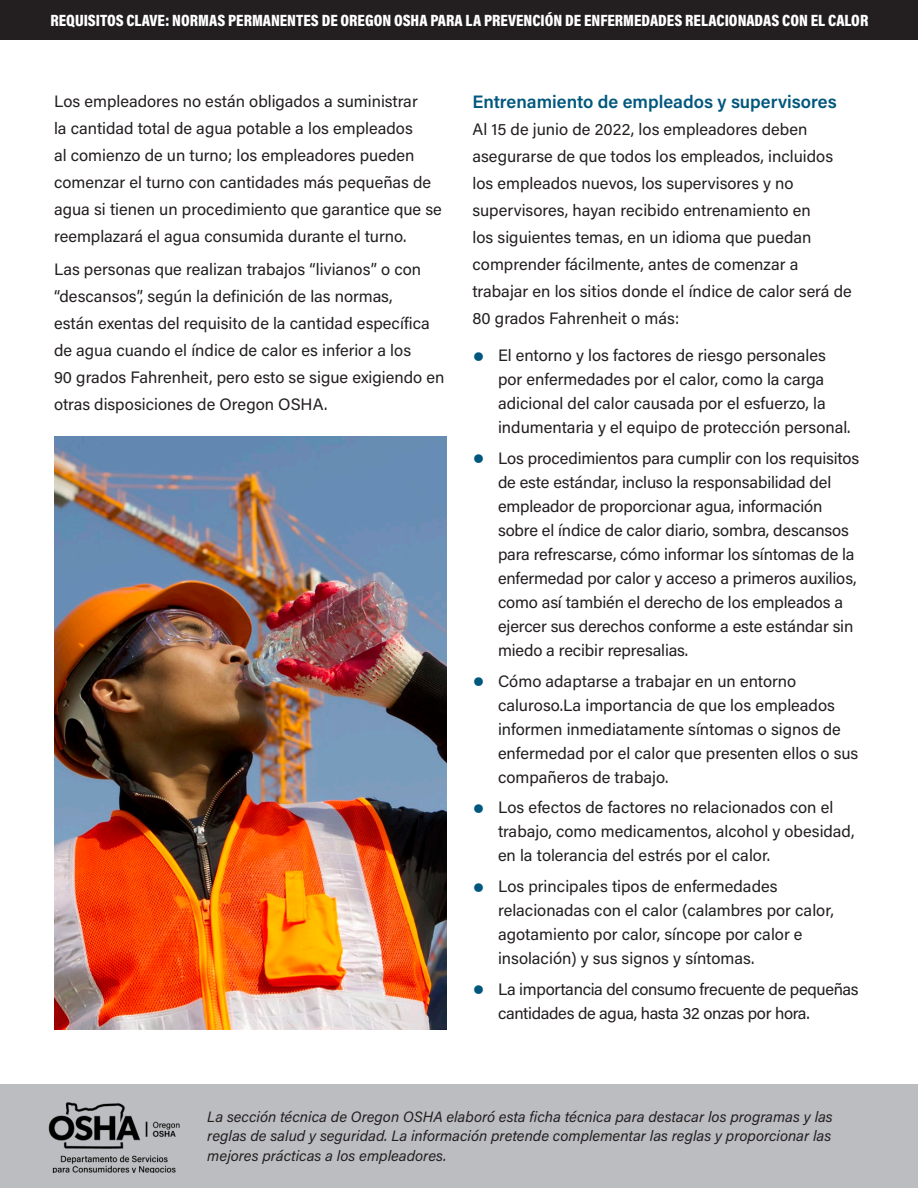
<style>
.page{position:relative;width:918px;height:1188px;background:#fff}
.page>*{position:absolute;margin:0;border:0;box-sizing:border-box;transform-origin:0 0}
.t1{font:600 18px "Acumin Pro";color:#00577d}
.Body{font:16.5px/24px "Acumin Pro";color:#231f20}
.t2{font:900 16.5px "Acumin Pro Cond";color:#fff}
.Body-2{font:16.5px/24px "Acumin Pro";letter-spacing:-.02em;color:#231f20}
.t3{font:italic 15px/19.5px "Acumin Pro";color:#231f20;text-align:justify}
</style>
<div class="page">
<img style="left:54px;top:436px;width:393px;height:594px">
<div style="left:0;top:0;width:918px;height:40px;background:#231f20"></div>
<div style="left:0;top:1084px;width:918px;height:104px;background:#bcbdc0"></div>
<img style="left:48px;top:1102px;width:132px;height:71px">
<p class="t2" style="left:51px;top:10px;width:819px">REQUISITOS CLAVE: NORMAS PERMANENTES DE OREGON OSHA PARA LA PREVENCIÓN DE ENFERMEDADES RELACIONADAS CON EL CALOR</p>
<p class="Body" style="left:54px;top:87px;width:389px;line-height:27px">Los empleadores no están obligados a suministrar<br>la cantidad total de agua potable a los empleados<br>al comienzo de un turno; los empleadores pueden comenzar el turno con cantidades más pequeñas de agua si tienen un procedimiento que garantice que se reemplazará el agua consumida durante el turno.</p>
<p class="Body" style="left:54px;top:255px;width:392px;line-height:27px">Las personas que realizan trabajos “livianos” o con “descansos”, según la definición de las normas,<br>están exentas del requisito de la cantidad específica de agua cuando el índice de calor es inferior a los<br>90 grados Fahrenheit, pero esto se sigue exigiendo en otras disposiciones de Oregon OSHA.</p>
<h3 class="t1" style="left:472px;top:89px;width:366px">Entrenamiento de empleados y supervisores</h3>
<p class="Body" style="left:472px;top:115px;width:381px;line-height:27px">Al 15 de junio de 2022, los empleadores deben asegurarse de que todos los empleados, incluidos los empleados nuevos, los supervisores y no supervisores, hayan recibido entrenamiento en<br>los siguientes temas, en un idioma que puedan comprender fácilmente, antes de comenzar a trabajar en los sitios donde el índice de calor será de 80 grados Fahrenheit o más:</p>
<p class="Body" style="left:498px;top:343px;width:354px">El entorno y los factores de riesgo personales por enfermedades por el calor, como la carga adicional del calor causada por el esfuerzo, la indumentaria y el equipo de protección personal.</p>
<p class="Body" style="left:498px;top:446px;width:363px">Los procedimientos para cumplir con los requisitos de este estándar, incluso la responsabilidad del empleador de proporcionar agua, información sobre el índice de calor diario, sombra, descansos para refrescarse, cómo informar los síntomas de la enfermedad por calor y acceso a primeros auxilios, como así también el derecho de los empleados a ejercer sus derechos conforme a este estándar sin miedo a recibir represalias.</p>
<p class="Body" style="left:498px;top:668px;width:362px">Cómo adaptarse a trabajar en un entorno caluroso.La importancia de que los empleados informen inmediatamente síntomas o signos de enfermedad por el calor que presenten ellos o sus compañeros de trabajo.</p>
<p class="Body" style="left:498px;top:795px;width:358px">Los efectos de factores no relacionados con el trabajo, como medicamentos, alcohol y obesidad, en la tolerancia del estrés por el calor.</p>
<p class="Body" style="left:498px;top:874px;width:337px">Los principales tipos de enfermedades relacionadas con el calor (calambres por calor, agotamiento por calor, síncope por calor e insolación) y sus signos y síntomas.</p>
<p class="Body-2" style="left:498px;top:977px;width:362px">La importancia del consumo frecuente de pequeñas cantidades de agua, hasta 32 onzas por hora.</p>
<p class="t3" style="left:207px;top:1106px;width:627px">La sección técnica de Oregon OSHA elaboró esta ficha técnica para destacar los programas y las reglas de salud y seguridad. La información pretende complementar las reglas y proporcionar las mejores prácticas a los empleadores.</p>
</div>
